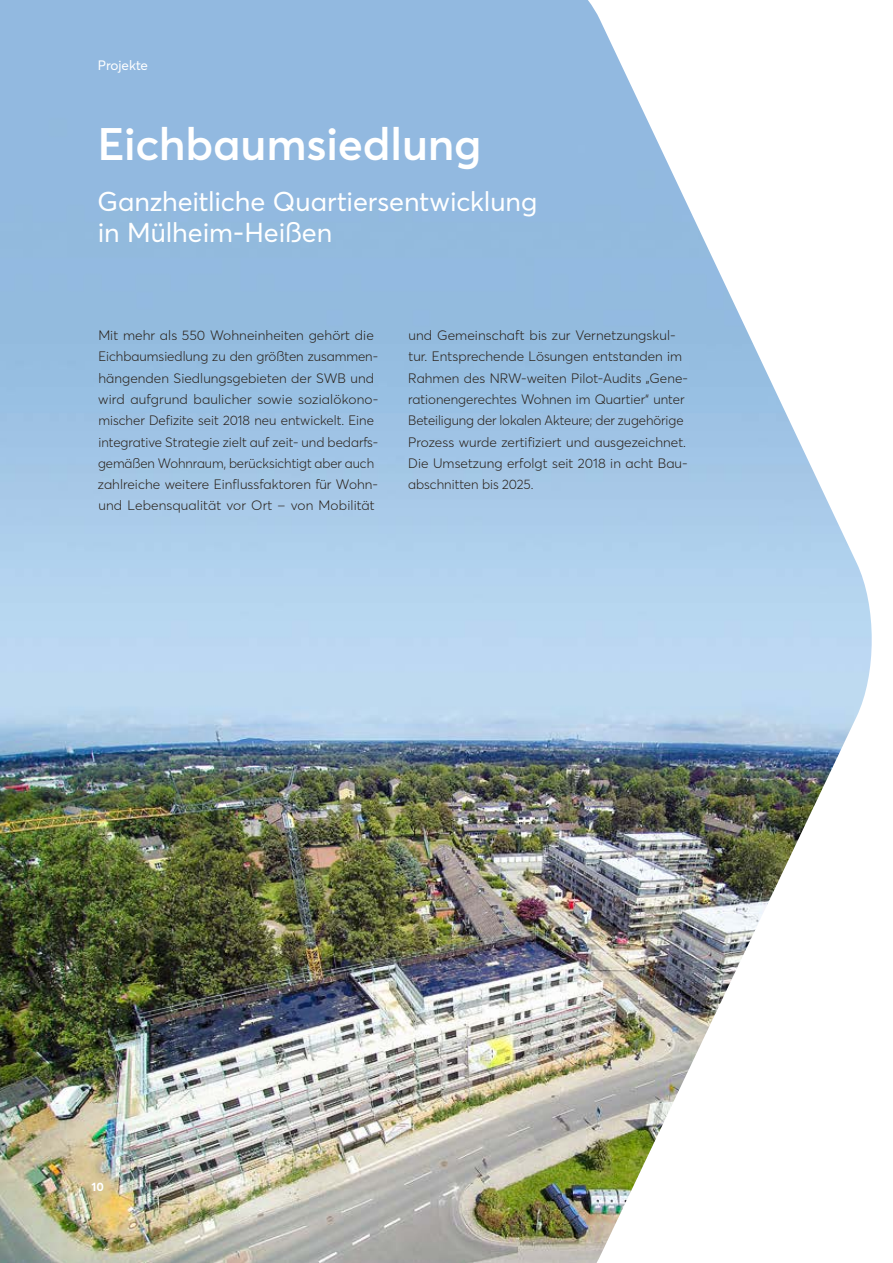
<style>
.page{position:relative;width:893px;height:1263px;background:#fff}
.page>*{position:absolute;margin:0;border:0;box-sizing:border-box;transform-origin:0 0}
.t1{font:600 45px "Averta PE";letter-spacing:-.005em;color:#fff}
.t2{font:27px/32px "Averta PE";letter-spacing:-.005em;color:#fff}
.t3{font:300 13.5px/21.3px "Averta PE";letter-spacing:.005em;color:#29211a}
.t4{font:13.5px "Averta PE";color:#fff}
.t5{font:700 12px "Averta PE";color:#fff}
</style>
<div class="page">
<img style="left:0;top:0;width:872px;height:1263px">
<p class="t4" style="left:98px;top:56px;width:52px">Projekte</p>
<h1 class="t1" style="left:98px;top:112px;width:385px">Eichbaumsiedlung</h1>
<h2 class="t2" style="left:97px;top:184px;width:441px">Ganzheitliche Quartiersentwicklung in Mülheim-Heißen</h2>
<p class="t3" style="left:98px;top:324px;width:282px">Mit mehr als 550 Wohneinheiten gehört die Eichbaumsiedlung zu den größten zusammen&shy;hängenden Siedlungsgebieten der SWB und wird aufgrund baulicher sowie sozialökono&shy;mischer Defizite seit 2018 neu entwickelt. Eine integrative Strategie zielt auf zeit- und bedarfs&shy;gemäßen Wohnraum, berücksichtigt aber auch zahlreiche weitere Einflussfaktoren für Wohn&shy;und Lebensqualität vor Ort – von Mobilität</p>
<p class="t3" style="left:408px;top:324px;width:281px">und Gemeinschaft bis zur Vernetzungskul&shy;tur. Entsprechende Lösungen entstanden im Rahmen des NRW-weiten Pilot-Audits „Gene&shy;rationengerechtes Wohnen im Quartier“ unter Beteiligung der lokalen Akteure; der zugehörige Prozess wurde zertifiziert und ausgezeichnet.<br>Die Umsetzung erfolgt seit 2018 in acht Bau&shy;abschnitten bis 2025.</p>
<p class="t5" style="left:92px;top:1178px;width:14px">10</p>
</div>
